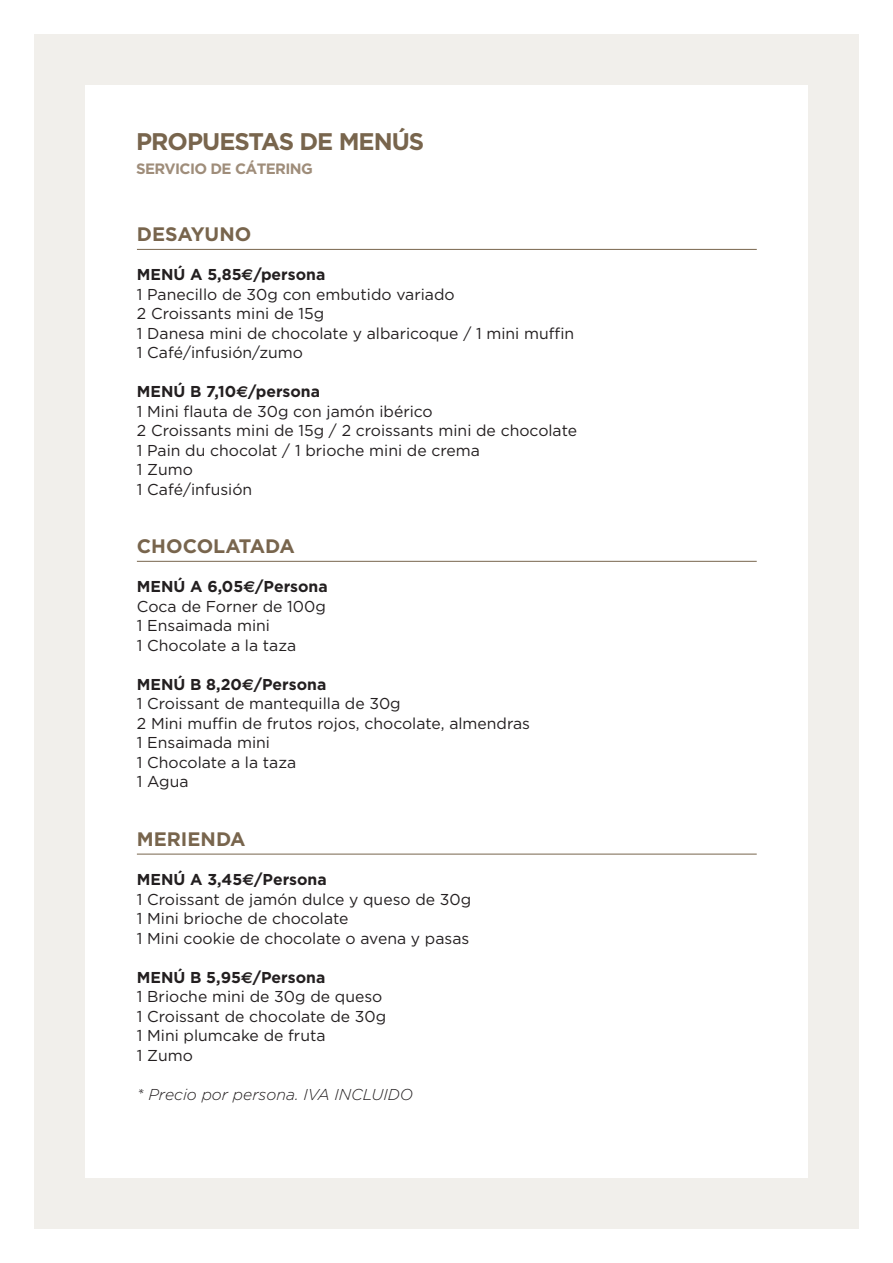
<style>
.page{position:relative;width:893px;height:1263px;background:#fff}
.page>*{position:absolute;margin:0;border:0;box-sizing:border-box;transform-origin:0 0}
.t1{font:700 24px "Gotham";letter-spacing:-.04em;color:#78654d}
.t2{font:700 19.5px "Gotham";color:#78654d}
.t3{font:15.75px/19.5px "Gotham";color:#231f20}
.t4{font:italic 300 15.75px "Gotham";color:#231f20}
.t5{font:700 15px "Gotham";letter-spacing:-.04em;color:#9f8d7a}
.s1{font-weight:700}
.s2{font-family:"Euro Sans";font-weight:700}
</style>
<div class="page">
<div style="left:34px;top:34px;width:825px;height:1195px;background:#f1efeb"></div>
<div style="left:85px;top:85px;width:723px;height:1093px;background:#fff"></div>
<hr style="left:137px;top:249px;width:620px;height:1px;background:#78654d">
<hr style="left:137px;top:854px;width:620px;height:1px;background:#78654d">
<hr style="left:137px;top:561px;width:620px;height:1px;background:#78654d">
<h1 class="t1" style="left:136px;top:128px;width:290px">PROPUESTAS DE MENÚS</h1>
<p class="t5" style="left:136px;top:160px;width:178px">SERVICIO DE CÁTERING</p>
<p class="t2" style="left:137px;top:223px;width:15px">desa</p>
<p class="t2" style="left:191px;top:223px;width:30px">yuno</p>
<p class="t3" style="left:137px;top:265px;width:439px"><span class="s1">MENÚ A 5,85</span><span class="s2">€</span><span class="s1">/persona<br></span>1 Panecillo de 30g con embutido variado<br>2 Croissants mini de 15g<br>1 Danesa mini de chocolate y albaricoque / 1 mini muffin<br>1 Café/infusión/zumo</p>
<p class="t3" style="left:137px;top:382px;width:442px"><span class="s1">MENÚ B 7,10</span><span class="s2">€</span><span class="s1">/persona<br></span>1 Mini flauta de 30g con jamón ibérico<br>2 Croissants mini de 15g / 2 croissants mini de chocolate<br>1 Pain du chocolat / 1 brioche mini de crema<br>1 Zumo<br>1 Café/infusión</p>
<p class="t2" style="left:137px;top:535px;width:160px">CHOCOLATADA</p>
<p class="t3" style="left:137px;top:577px;width:192px"><span class="s1">MENÚ A 6,05</span><span class="s2">€</span><span class="s1">/Persona<br></span>Coca de Forner de 100g<br>1 Ensaimada mini<br>1 Chocolate a la taza</p>
<p class="t3" style="left:137px;top:674px;width:395px"><span class="s1">MENÚ B 8,20</span><span class="s2">€</span><span class="s1">/Persona<br></span>1 Croissant de mantequilla de 30g<br>2 Mini muffin de frutos rojos, chocolate, almendras<br>1 Ensaimada mini<br>1 Chocolate a la taza<br>1 Agua</p>
<p class="t2" style="left:137px;top:828px;width:110px">MERIENDA</p>
<p class="t3" style="left:137px;top:869px;width:336px"><span class="s1">MENÚ A 3,45</span><span class="s2">€</span><span class="s1">/Persona<br></span>1 Croissant de jamón dulce y queso de 30g<br>1 Mini brioche de chocolate<br>1 Mini cookie de chocolate o avena y pasas</p>
<p class="t3" style="left:137px;top:967px;width:251px"><span class="s1">MENÚ B 5,95</span><span class="s2">€</span><span class="s1">/Persona<br></span>1 Brioche mini de 30g de queso<br>1 Croissant de chocolate de 30g<br>1 Mini plumcake de fruta<br>1 Zumo</p>
<p class="t4" style="left:137px;top:1085px;width:278px">* Precio por persona. IVA INCLUIDO</p>
</div>
